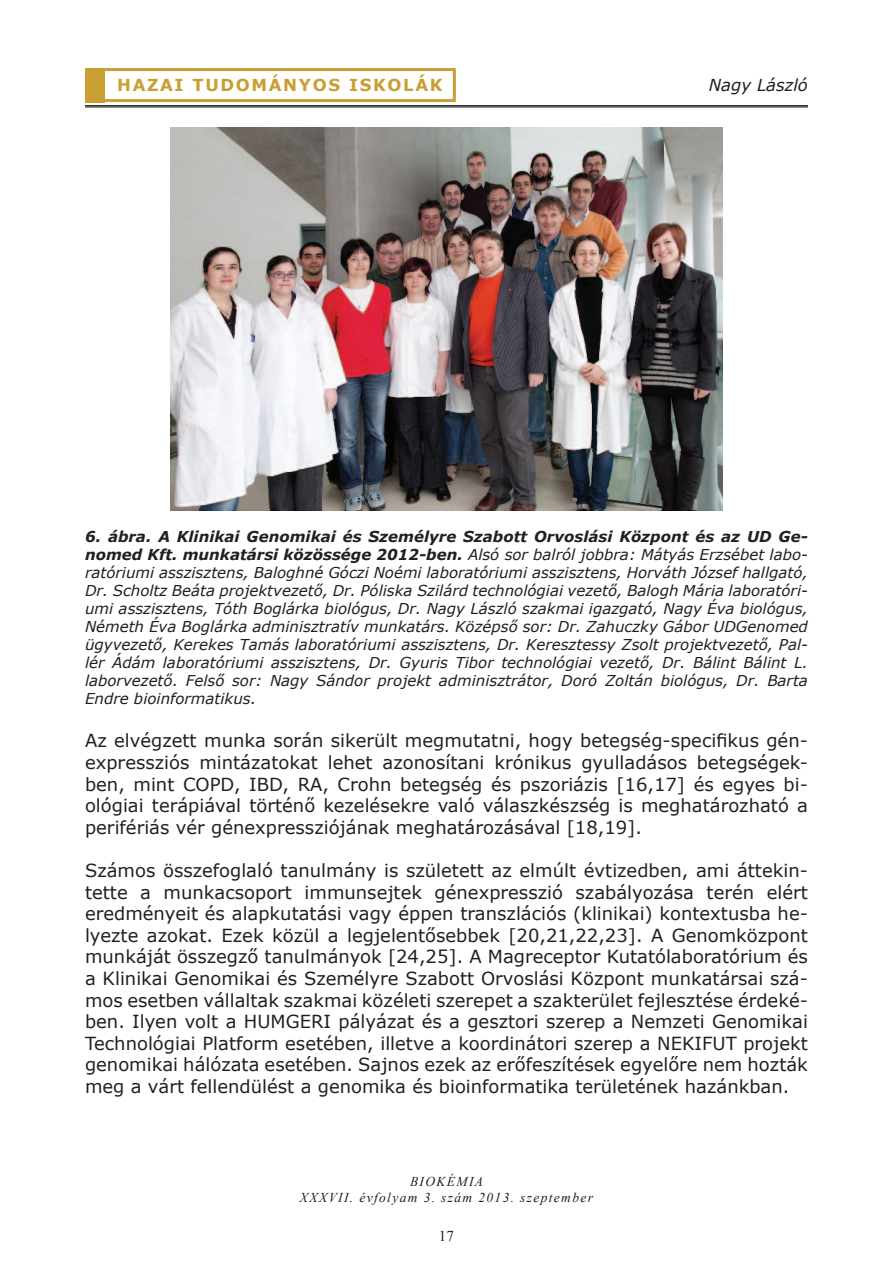
<style>
.page{position:relative;width:893px;height:1263px;background:#fff}
.page>*{position:absolute;margin:0;border:0;box-sizing:border-box;transform-origin:0 0}
.t1{font:18px/21.6px "Verdana";color:#231f20;text-align:justify}
.t2{font:700 16.5px "Verdana";letter-spacing:.1em;color:#c99f34}
.t3{font:italic 16.5px "Verdana";color:#231f20}
.t4{font:italic 15px/18px "Verdana";color:#231f20;text-align:justify}
.t5{font:15px "Times New Roman";color:#231f20}
.t6{font:italic 13.5px/16.2px "Times New Roman";letter-spacing:.1em;color:#231f20;text-align:center}
.s1{font-weight:700}
</style>
<div class="page">
<hr style="left:85px;top:105px;width:723px;height:1px;background:#040503">
<hr style="left:85px;top:107px;width:723px;height:1px;background:#040503">
<div style="left:85px;top:68px;width:371px;height:34px;border:3px solid #c99f34"></div>
<div style="left:85px;top:68px;width:19px;height:34px;background:#c99f34"></div>
<img style="left:170px;top:128px;width:553px;height:382px">
<p class="t2" style="left:117px;top:74px;width:327px">HAZAI TUDOMÁNYOS ISKOLÁK</p>
<p class="t3" style="left:709px;top:74px;width:100px">Nagy László</p>
<p class="t4" style="left:85px;top:527px;width:724px"><span class="s1">6. ábra. A Klinikai Genomikai és Személyre Szabott Orvoslási Központ és az UD Ge&shy;nomed Kft. munkatársi közössége 2012-ben.</span> Alsó sor balról jobbra: Mátyás Erzsébet labo&shy;ratóriumi asszisztens, Baloghné Góczi Noémi laboratóriumi asszisztens, Horváth József hallgató, Dr. Scholtz Beáta projektvezető, Dr. Póliska Szilárd technológiai vezető, Balogh Mária laboratóri&shy;umi asszisztens, Tóth Boglárka biológus, Dr. Nagy László szakmai igazgató, Nagy Éva biológus, Németh Éva Boglárka adminisztratív munkatárs. Középső sor: Dr. Zahuczky Gábor UDGenomed ügyvezető, Kerekes Tamás laboratóriumi asszisztens, Dr. Keresztessy Zsolt projektvezető, Pal&shy;lér Ádám laboratóriumi asszisztens, Dr. Gyuris Tibor technológiai vezető, Dr. Bálint Bálint L. laborvezető. Felső sor: Nagy Sándor projekt adminisztrátor, Doró Zoltán biológus, Dr. Barta Endre bioinformatikus.</p>
<p class="t1" style="left:85px;top:730px;width:724px">Az elvégzett munka során sikerült megmutatni, hogy betegség-specifikus gén&shy;expressziós mintázatokat lehet azonosítani krónikus gyulladásos betegségek&shy;ben, mint COPD, IBD, RA, Crohn betegség és pszoriázis [16,17] és egyes bi&shy;ológiai terápiával történő kezelésekre való válaszkészség is meghatározható a perifériás vér génexpressziójának meghatározásával [18,19].</p>
<p class="t1" style="left:85px;top:859px;width:724px">Számos összefoglaló tanulmány is született az elmúlt évtizedben, ami áttekin&shy;tette a munkacsoport immunsejtek génexpresszió szabályozása terén elért eredményeit és alapkutatási vagy éppen transzlációs (klinikai) kontextusba he&shy;lyezte azokat. Ezek közül a legjelentősebbek [20,21,22,23]. A Genomközpont munkáját összegző tanulmányok [24,25]. A Magreceptor Kutatólaboratórium és a Klinikai Genomikai és Személyre Szabott Orvoslási Központ munkatársai szá&shy;mos esetben vállaltak szakmai közéleti szerepet a szakterület fejlesztése érdeké&shy;ben. Ilyen volt a HUMGERI pályázat és a gesztori szerep a Nemzeti Genomikai Technológiai Platform esetében, illetve a koordinátori szerep a NEKIFUT projekt genomikai hálózata esetében. Sajnos ezek az erőfeszítések egyelőre nem hozták meg a várt fellendülést a genomika és bioinformatika területének hazánkban.</p>
<p class="t6" style="left:300px;top:1173px;width:295px">BIOKÉMIA<br>XXXVII. évfolyam 3. szám 2013. szeptember</p>
<p class="t5" style="left:439px;top:1225px;width:16px">17</p>
</div>
